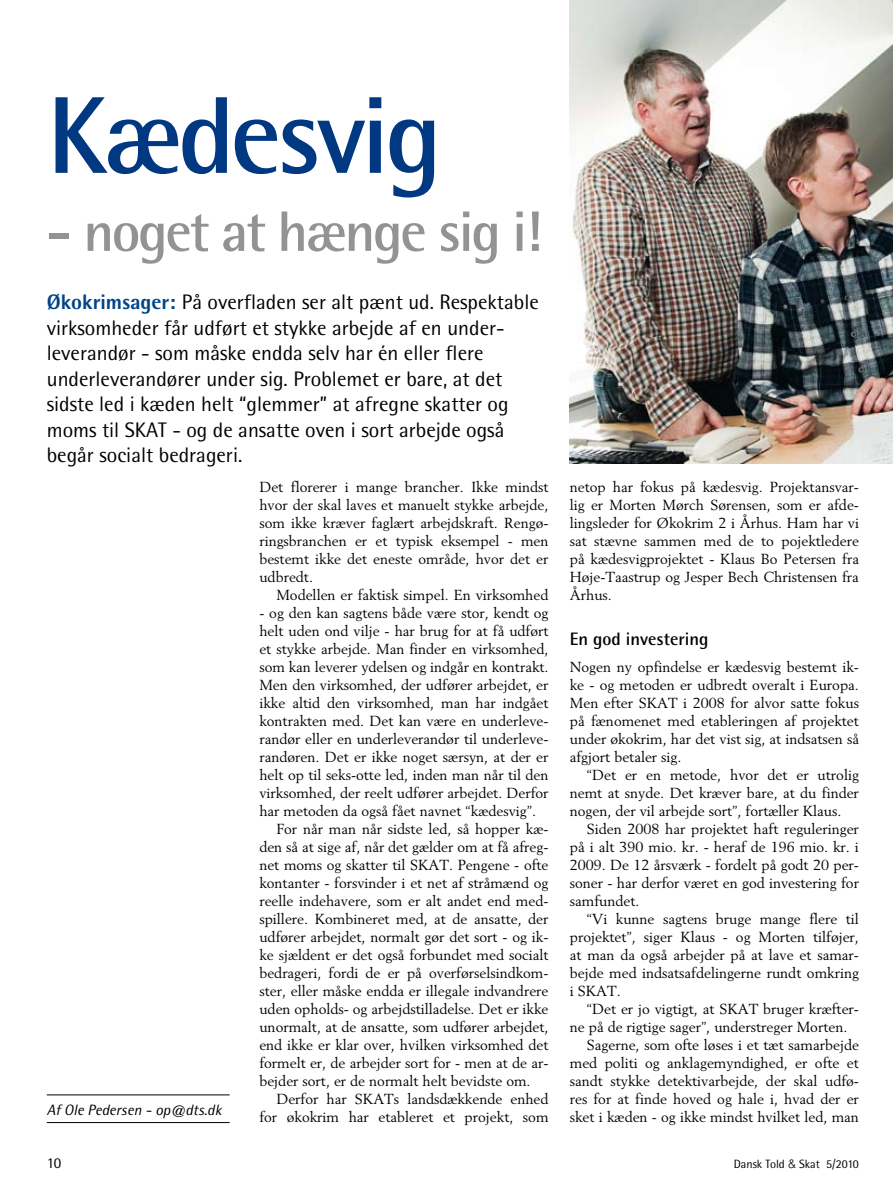
<style>
.page{position:relative;width:893px;height:1191px;background:#fff}
.page>*{position:absolute;margin:0;border:0;box-sizing:border-box;transform-origin:0 0}
.t1{font:700 109.5px "Rotis Semi Sans";letter-spacing:-.04em;color:#003882}
.t2{font:700 57px "Rotis Semi Sans";letter-spacing:-.04em;color:#929395}
.t3{font:21px/25.5px "Rotis Semi Sans";color:#000}
.t4{font:700 18px "Rotis Semi Sans";color:#000}
.t5{font:italic 15px "Rotis Semi Sans";color:#000}
.t6{font:15px "Rotis Semi Sans";color:#000}
.t7{font:14.4px/18px "Berling";color:#000;text-align:justify}
.t8{font:12px "Rotis Semi Sans";color:#000}
.s1{font-weight:800;color:#048}
.s2{font-family:"Helvetica";font-weight:300}
</style>
<div class="page">
<hr style="left:47px;top:1122px;width:183px;height:1px;background:#000">
<hr style="left:47px;top:1094px;width:183px;height:1px;background:#000">
<img style="left:570px;top:0;width:323px;height:463px">
<h1 class="t1" style="left:47px;top:68px;width:397px">Kædesvig</h1>
<h2 class="t2" style="left:47px;top:196px;width:496px">- noget at hænge sig i!</h2>
<p class="t3" style="left:47px;top:289px;width:494px"><span class="s1">Økokrimsager:</span> På overfladen ser alt pænt ud. Respektable virksomheder får udført et stykke arbejde af en under&shy;leverandør - som måske endda selv har én eller flere underleverandører under sig. Problemet er bare, at det sidste led i kæden helt “glemmer” at afregne skatter og moms til SKAT - og de ansatte oven i sort arbejde også begår socialt bedrageri.</p>
<p class="t7" style="left:259px;top:477px;width:291px">Det florerer i mange brancher. Ikke mindst hvor der skal laves et manuelt stykke arbejde, som ikke kræver faglært arbejdskraft. Rengø&shy;ringsbranchen er et typisk eksempel - men bestemt ikke det eneste område, hvor det er udbredt.</p>
<p class="t7" style="left:276px;top:585px;width:274px">Modellen er faktisk simpel. En virksomhed</p>
<p class="t7" style="left:259px;top:603px;width:291px">- og den kan sagtens både være stor, kendt og</p>
<p class="t7" style="left:259px;top:621px;width:291px">helt uden ond vilje - har brug for at få udført</p>
<p class="t7" style="left:259px;top:639px;width:291px">et stykke arbejde. Man finder en virksomhed,</p>
<p class="t7" style="left:259px;top:657px;width:291px">som kan leverer ydelsen og indgår en kontrakt.</p>
<p class="t7" style="left:259px;top:675px;width:291px">Men den virksomhed, der udfører arbejdet, er</p>
<p class="t7" style="left:259px;top:693px;width:291px">ikke altid den virksomhed, man har indgået</p>
<p class="t7" style="left:259px;top:711px;width:291px">kontrakten med. Det kan være en underleve-</p>
<p class="t7" style="left:259px;top:729px;width:291px">randør eller en underleverandør til underleve-</p>
<p class="t7" style="left:259px;top:747px;width:291px">randøren. Det er ikke noget særsyn, at der er</p>
<p class="t7" style="left:259px;top:765px;width:291px">helt op til seks-otte led, inden man når til den</p>
<p class="t7" style="left:259px;top:783px;width:291px">virksomhed, der reelt udfører arbejdet. Derfor</p>
<p class="t7" style="left:259px;top:801px;width:278px">har metoden da også fået navnet “kædesvig”.</p>
<p class="t7" style="left:276px;top:819px;width:274px">For når man når sidste led, så hopper kæ-</p>
<p class="t7" style="left:259px;top:837px;width:291px">den så at sige af, når det gælder om at få afreg-</p>
<p class="t7" style="left:259px;top:855px;width:291px">net moms og skatter til SKAT. Pengene - ofte</p>
<p class="t7" style="left:259px;top:873px;width:291px">kontanter - forsvinder i et net af stråmænd og</p>
<p class="t7" style="left:259px;top:891px;width:291px">reelle indehavere, som er alt andet end med-</p>
<p class="t7" style="left:259px;top:909px;width:291px">spillere. Kombineret med, at de ansatte, der</p>
<p class="t7" style="left:259px;top:927px;width:291px">udfører arbejdet, normalt gør det sort - og ik-</p>
<p class="t7" style="left:259px;top:945px;width:291px">ke sjældent er det også forbundet med socialt</p>
<p class="t7" style="left:259px;top:963px;width:291px">bedrageri, fordi de er på overførselsindkom-</p>
<p class="t7" style="left:259px;top:981px;width:291px">ster, eller måske endda er illegale indvandrere</p>
<p class="t7" style="left:259px;top:999px;width:291px">uden opholds- og arbejdstilladelse. Det er ikke</p>
<p class="t7" style="left:259px;top:1017px;width:291px">unormalt, at de ansatte, som udfører arbejdet,</p>
<p class="t7" style="left:259px;top:1035px;width:291px">end ikke er klar over, hvilken virksomhed det</p>
<p class="t7" style="left:259px;top:1053px;width:291px">formelt er, de arbejder sort for - men at de ar-</p>
<p class="t7" style="left:259px;top:1071px;width:273px">bejder sort, er de normalt helt bevidste om.</p>
<p class="t7" style="left:276px;top:1089px;width:274px">Derfor har SKATs landsdækkende enhed</p>
<p class="t7" style="left:259px;top:1107px;width:291px">for økokrim har etableret et projekt, som</p>
<p class="t5" style="left:47px;top:1100px;width:176px">Af Ole Pedersen - op@dts.dk</p>
<p class="t7" style="left:570px;top:477px;width:291px">netop har fokus på kædesvig. Projektansvar&shy;lig er Morten Mørch Sørensen, som er afde&shy;lingsleder for Økokrim 2 i Århus. Ham har vi sat stævne sammen med de to pojektledere på kædesvigprojektet - Klaus Bo Petersen fra Høje-Taastrup og Jesper Bech Christensen fra Århus.</p>
<p class="t4" style="left:570px;top:627px;width:140px">En god investering</p>
<p class="t7" style="left:570px;top:657px;width:291px">Nogen ny opfindelse er kædesvig bestemt ik&shy;ke - og metoden er udbredt overalt i Europa.<br>Men efter SKAT i 2008 for alvor satte fokus på fænomenet med etableringen af projektet under økokrim, har det vist sig, at indsatsen så afgjort betaler sig.</p>
<p class="t7" style="left:570px;top:765px;width:291px;text-indent:17px">“Det er en metode, hvor det er utrolig nemt at snyde. Det kræver bare, at du finder nogen, der vil arbejde sort”, fortæller Klaus.</p>
<p class="t7" style="left:570px;top:819px;width:291px;text-indent:17px">Siden 2008 har projektet haft reguleringer på i alt 390 mio. kr. - heraf de 196 mio. kr. i 2009. De 12 årsværk - fordelt på godt 20 per&shy;soner - har derfor været en god investering for samfundet.</p>
<p class="t7" style="left:570px;top:909px;width:291px;text-indent:17px">“Vi kunne sagtens bruge mange flere til projektet”, siger Klaus - og Morten tilføjer, at man da også arbejder på at lave et samar&shy;bejde med indsatsafdelingerne rundt omkring i SKAT.</p>
<p class="t7" style="left:587px;top:999px;width:274px">“Det er jo vigtigt, at SKAT bruger kræfter-</p>
<p class="t7" style="left:570px;top:1017px;width:279px">ne på de rigtige sager”, understreger Morten.</p>
<p class="t7" style="left:587px;top:1035px;width:274px">Sagerne, som ofte løses i et tæt samarbejde</p>
<p class="t7" style="left:570px;top:1053px;width:291px">med politi og anklagemyndighed, er ofte et</p>
<p class="t7" style="left:570px;top:1071px;width:291px">sandt stykke detektivarbejde, der skal udfø-</p>
<p class="t7" style="left:570px;top:1089px;width:291px">res for at finde hoved og hale i, hvad der er</p>
<p class="t7" style="left:570px;top:1107px;width:291px">sket i kæden - og ikke mindst hvilket led, man</p>
<p class="t6" style="left:47px;top:1154px;width:16px">10</p>
<p class="t8" style="left:734px;top:1157px;width:127px">Dansk Told <span class="s2">&amp;</span> Skat 5/2010</p>
</div>
